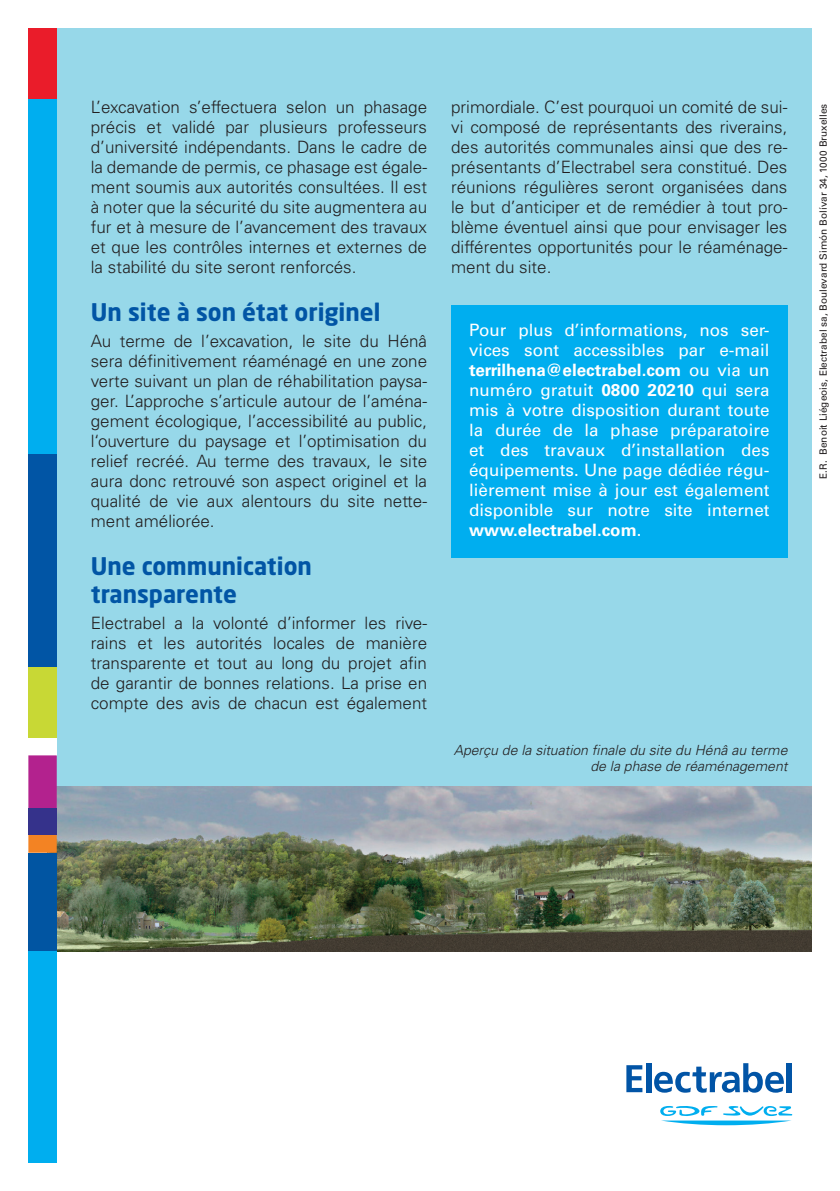
<style>
.page{position:relative;width:840px;height:1191px;background:#fff}
.page>*{position:absolute;margin:0;border:0;box-sizing:border-box;transform-origin:0 0}
.t1{font:700 24px/28px "Neo Sans Pro";color:#0155a5}
.t2{font:300 17px/20px "Univers LT Std";color:#231f20;text-align:justify}
.t3{font:17px/20px "Univers LT Std";color:#fff;text-align:justify}
.t4{font:italic 300 14px/16px "Univers LT Std";color:#231f20;text-align:right}
.t5{font:10px "Univers LT Std";color:#231f20}
.s1{font-weight:700}
</style>
<div class="page">
<div style="left:50px;top:28px;width:761px;height:913px;background:#97d8e9"></div>
<svg style="left:660px;top:1106px;width:131px;height:19px"></svg>
<svg style="left:626px;top:1065px;width:16px;height:27px"></svg>
<div style="left:645px;top:1063px;width:5px;height:29px;background:#0154a6"></div>
<div style="left:786px;top:1063px;width:5px;height:29px;background:#0154a6"></div>
<svg style="left:654px;top:1063px;width:129px;height:29px"></svg>
<img style="left:57px;top:786px;width:754px;height:165px">
<div style="left:28px;top:667px;width:29px;height:70px;background:#c8d835"></div>
<div style="left:28px;top:737px;width:29px;height:18px;background:#fff"></div>
<div style="left:28px;top:755px;width:29px;height:53px;background:#b3228e"></div>
<div style="left:28px;top:808px;width:29px;height:27px;background:#35328b"></div>
<div style="left:28px;top:835px;width:29px;height:17px;background:#f38323"></div>
<div style="left:28px;top:99px;width:29px;height:355px;background:#00aeef"></div>
<div style="left:28px;top:950px;width:29px;height:212px;background:#00aeef"></div>
<div style="left:28px;top:852px;width:29px;height:98px;background:#0155a2"></div>
<div style="left:28px;top:454px;width:29px;height:213px;background:#0155a5"></div>
<div style="left:28px;top:28px;width:29px;height:71px;background:#ea1c2a"></div>
<div style="left:451px;top:305px;width:336px;height:252px;background:#00aeef"></div>
<p class="t2" style="left:91px;top:97px;width:337px">L’excavation s’effectuera selon un phasage précis et validé par plusieurs professeurs d’université indépendants. Dans le cadre de la demande de permis, ce phasage est égale&shy;ment soumis aux autorités consultées. Il est à noter que la sécurité du site augmentera au fur et à mesure de l’avancement des travaux et que les contrôles internes et externes de la stabilité du site seront renforcés.</p>
<h1 class="t1" style="left:91px;top:297px;width:291px">Un site à son état originel</h1>
<p class="t2" style="left:91px;top:331px;width:337px">Au terme de l’excavation, le site du Hénâ sera définitivement réaménagé en une zone verte suivant un plan de réhabilitation paysa&shy;ger. L’approche s’articule autour de l’aména&shy;gement écologique, l’accessibilité au public, l‘ouverture du paysage et l’optimisation du relief recréé. Au terme des travaux, le site aura donc retrouvé son aspect originel et la qualité de vie aux alentours du site nette&shy;ment améliorée.</p>
<h1 class="t1" style="left:91px;top:551px;width:222px">Une communication transparente</h1>
<p class="t2" style="left:91px;top:612px;width:337px">Electrabel a la volonté d’informer les rive&shy;rains et les autorités locales de manière transparente et tout au long du projet afin de garantir de bonnes relations. La prise en compte des avis de chacun est également</p>
<p class="t2" style="left:451px;top:97px;width:337px">primordiale. C’est pourquoi un comité de sui&shy;vi composé de représentants des riverains, des autorités communales ainsi que des re&shy;présentants d’Electrabel sera constitué. Des réunions régulières seront organisées dans le but d’anticiper et de remédier à tout pro&shy;blème éventuel ainsi que pour envisager les différentes opportunités pour le réaménage&shy;ment du site.</p>
<p class="t3" style="left:469px;top:320px;width:302px">Pour plus d’informations, nos ser&shy;vices sont accessibles par e-mail <span class="s1">terrilhena@electrabel.com</span> ou via un numéro gratuit <span class="s1">0800 20210</span> qui sera mis à votre disposition durant toute la durée de la phase préparatoire et des travaux d’installation des équipements. Une page dédiée régu&shy;lièrement mise à jour est également disponible sur notre site internet <span class="s1">www.electrabel.com</span>.</p>
<p class="t4" style="left:453px;top:742px;width:335px">Aperçu de la situation finale du site du Hénâ au terme de la phase de réaménagement</p>
<p class="t5" style="left:816px;top:479px;width:377px;rotate:-90deg">E.R. Benoit Liégeois, Electrabel sa, Boulevard Simón Bolívar 34, 1000 Bruxelles</p>
</div>
